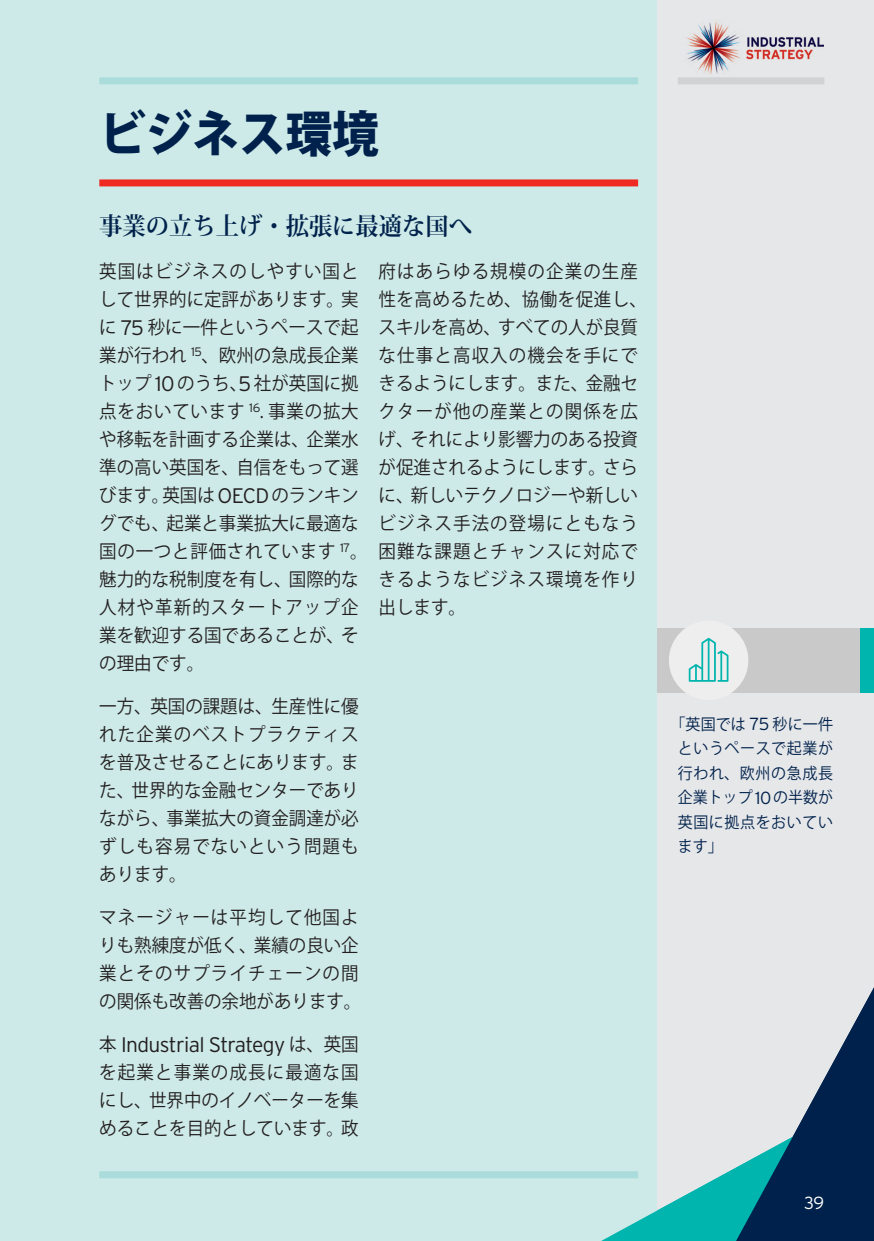
<style>
.page{position:relative;width:874px;height:1241px;background:#fff}
.page>*{position:absolute;margin:0;border:0;box-sizing:border-box;transform-origin:0 0}
.t1{font:800 49px "Koz Go Pr 6 N";color:#00214b;scale:.95 1}
.t2{font:700 24.5px "Koz Min Pr 6 N";color:#00214b;scale:.95 1}
.t3{font:300 21px "Interstate";letter-spacing:-.03em;color:#231f20}
.t4{font:18.38px/28px "Koz Go Pr 6 N";color:#231f20;text-align:justify;scale:.95 1}
.t5{font:18.38px/28px "Koz Go Pr 6 N";letter-spacing:.065em;color:#231f20;scale:.95 1}
.t6{font:300 17.5px "Interstate";color:#fff}
.t7{font:15.75px/24.5px "Koz Go Pr 6 N";letter-spacing:.04em;color:#00214b;text-align:justify;scale:.95 1}
.s1{font-family:"Interstate";font-weight:300;font-size:21px}
.s2{font-family:"Koz Go Pr 6 N";font-weight:400;font-size:18.38px}
.s3{font-family:"Interstate";font-weight:300;font-size:17.5px}
</style>
<div class="page">
<div style="left:656px;top:0;width:217px;height:1240px;background:#e6e7e9"></div>
<div style="left:677px;top:77px;width:146px;height:7px;background:#d1d2d4"></div>
<img style="left:687px;top:22px;width:136px;height:52px">
<div style="left:859px;top:628px;width:14px;height:64px;background:#00b5ae"></div>
<div style="left:656px;top:628px;width:203px;height:64px;background:#cac9c9"></div>
<div style="left:668px;top:620px;width:80px;height:80px;background:#eeeeef;border-radius:50%"></div>
<svg style="left:688px;top:637px;width:40px;height:44px"></svg>
<div style="left:0;top:0;width:656px;height:1240px;background:#cdeae8"></div>
<div style="left:99px;top:179px;width:538px;height:7px;background:#ee2a23"></div>
<div style="left:99px;top:1170px;width:538px;height:7px;background:#a9dcda"></div>
<svg style="left:601px;top:959px;width:272px;height:281px"></svg>
<div style="left:99px;top:77px;width:538px;height:7px;background:#a9dcda"></div>
<h1 class="t1" style="left:99px;top:107px;width:296px">ビジネス環境</h1>
<h2 class="t2" style="left:99px;top:212px;width:394px">事業の立ち上げ・拡張に最適な国へ</h2>
<p class="t4" style="left:99px;top:258px;width:284px;text-align:left">英国はビジネスのしやすい国として世界的に定評があります。実に <span class="s1">75</span> 秒に一件というペースで起業が行われ <sup>15</sup>、欧州の急成長企業トップ <span class="s1">10</span>のうち、<span class="s1">5</span>社が英国に拠点をおいています <sup>16</sup>. 事業の拡大や移転を計画する企業は、企業水準の高い英国を、自信をもって選びます。英国は<span class="s1">OECD</span>のランキングでも、起業と事業拡大に最適な国の一つと評価されています <sup>17</sup>。魅力的な税制度を有し、国際的な人材や革新的スタートアップ企業を歓迎する国であることが、その理由です。</p>
<p class="t4" style="left:99px;top:692px;width:274px">一方、英国の課題は、生産性に優れた企業のベストプラクティスを普及させることにあります。また、世界的な金融センターでありながら、事業拡大の資金調達が必ずしも容易でないという問題もあります。</p>
<p class="t5" style="left:99px;top:903px;width:277px">マネージャーは平均して他国よりも熟練度が低く、業績の良い企業とそのサプライチェーンの間の関係も改善の余地があります。</p>
<p class="t3" style="left:99px;top:1032px;width:261px"><span class="s2">本</span> Industrial Strategy <span class="s2">は、英国</span></p>
<p class="t4" style="left:99px;top:1058px;width:274px">を起業と事業の成長に最適な国にし、世界中のイノベーターを集めることを目的としています。政</p>
<p class="t5" style="left:378px;top:258px;width:284px">府はあらゆる規模の企業の生産性を高めるため、協働を促進し、スキルを高め、すべての人が良質な仕事と高収入の機会を手にできるようにします。また、金融セクターが他の産業との関係を広げ、それにより影響力のある投資が促進されるようにします。さらに、新しいテクノロジーや新しいビジネス手法の登場にともなう困難な課題とチャンスに対応できるようなビジネス環境を作り出します。</p>
<p class="t7" style="left:677px;top:711px;width:165px;text-indent:-7px">「英国では <span class="s3">75</span> 秒に一件というペースで起業が行われ、欧州の急成長企業トップ<span class="s3">10</span>の半数が英国に拠点をおいています」</p>
<p class="t6" style="left:803px;top:1192px;width:22px">39</p>
</div>
